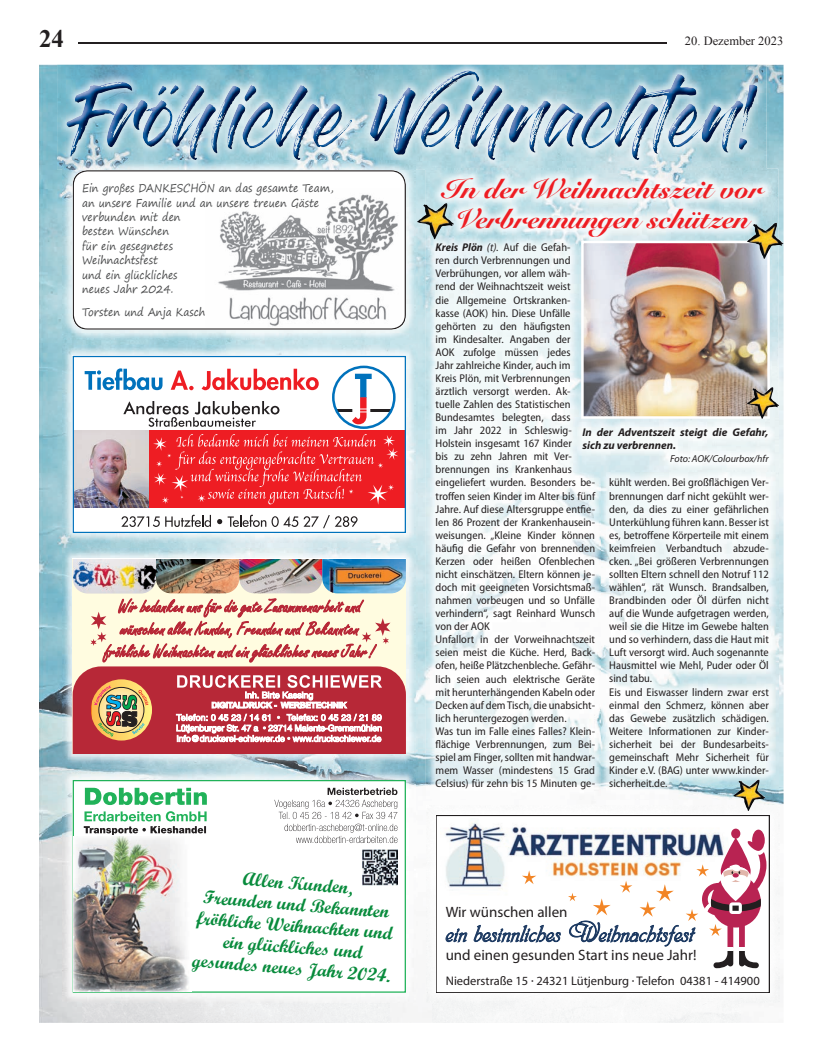
<style>
.page{position:relative;width:819px;height:1053px;background:#fff}
.page>*{position:absolute;margin:0;border:0;box-sizing:border-box;transform-origin:0 0}
.t1{font:900 27.5px/30px "Snell Roundhand";color:#ee1d23;text-align:center}
.t2{font:26.25px "Phyllis Ini D";color:#1d3a62}
.t3{font:700 25px "Times New Roman";color:#231f20}
.t4{font:18.75px/21.2px "Wrexham Script";color:#088b3c;text-align:center}
.t5{font:15px "Myriad Pro";color:#231f20}
.t6{font:12.5px "Myriad Pro";color:#231f20}
.t7{font:12.5px "Times New Roman";color:#231f20}
.t8{font:semi-condensed 11.25px/13px "Myriad Pro";color:#231f20}
.t9{font:11.25px/14.4px "Segoe Print";color:#4b4c4d;scale:.9 1}
.t10{font:italic 700 11.25px/13px "Myriad Pro";color:#231f20}
.t11{font:italic 10px "Myriad Pro";color:#231f20}
.s1{font-weight:700;font-style:italic}
.s2{font-style:italic}
</style>
<div class="page">
<img style="left:39px;top:65px;width:43px;height:957px">
<img style="left:740px;top:65px;width:43px;height:957px">
<img style="left:389px;top:169px;width:43px;height:853px">
<img style="left:82px;top:542px;width:307px;height:7px">
<img style="left:82px;top:763px;width:307px;height:7px">
<img style="left:57px;top:64px;width:709px;height:105px">
<img style="left:66px;top:71px;width:691px;height:89px">
<hr style="left:78px;top:43px;width:588px;height:1px;background:#231f20">
<img style="left:63px;top:549px;width:352px;height:214px">
<div style="left:73px;top:559px;width:333px;height:195px;background:#fffce0"></div>
<img style="left:73px;top:559px;width:333px;height:34px">
<svg style="left:73px;top:598px;width:333px;height:156px"></svg>
<img style="left:63px;top:770px;width:352px;height:232px">
<div style="left:73px;top:780px;width:333px;height:212px;background:#fff"></div>
<div style="left:73px;top:780px;width:333px;height:212px;border:1px solid #21b259"></div>
<svg style="left:274px;top:787px;width:123px;height:56px"></svg>
<svg style="left:84px;top:787px;width:123px;height:47px"></svg>
<img style="left:362px;top:849px;width:36px;height:36px">
<img style="left:74px;top:836px;width:118px;height:155px">
<svg style="left:405px;top:991px;width:6px;height:6px"></svg>
<img style="left:426px;top:805px;width:353px;height:197px">
<div style="left:436px;top:815px;width:333px;height:177px;background:#fff"></div>
<svg style="left:446px;top:928px;width:21px;height:14px"></svg>
<svg style="left:474px;top:925px;width:86px;height:17px"></svg>
<img style="left:445px;top:822px;width:123px;height:67px">
<svg style="left:522px;top:870px;width:14px;height:14px"></svg>
<svg style="left:568px;top:828px;width:198px;height:140px"></svg>
<div style="left:436px;top:815px;width:333px;height:177px;border:1px solid #231f20"></div>
<img style="left:63px;top:160px;width:352px;height:179px">
<div style="left:73px;top:170px;width:333px;height:160px;background:#fff;border-radius:14px"></div>
<img style="left:218px;top:194px;width:183px;height:133px">
<div style="left:73px;top:170px;width:333px;height:160px;border:1px solid #231f20;border-radius:14px"></div>
<img style="left:63px;top:346px;width:352px;height:196px">
<div style="left:73px;top:356px;width:332px;height:176px;background:#fff"></div>
<img style="left:75px;top:430px;width:74px;height:78px">
<div style="left:149px;top:430px;width:256px;height:78px;background:#ee1d23"></div>
<div style="left:73px;top:356px;width:333px;height:177px;border:1px solid #0072bc"></div>
<hr style="left:336px;top:409px;width:54px;height:3px;background:#231f20">
<div style="left:332px;top:365px;width:63px;height:64px;border:3px solid #0072bc;border-radius:50%"></div>
<svg style="left:352px;top:373px;width:19px;height:51px"></svg>
<div style="left:352px;top:408px;width:18px;height:4px;border:1px solid #fff"></div>
<svg style="left:123px;top:401px;width:156px;height:26px"></svg>
<svg style="left:85px;top:368px;width:77px;height:22px"></svg>
<svg style="left:171px;top:370px;width:22px;height:20px"></svg>
<svg style="left:201px;top:368px;width:118px;height:22px"></svg>
<svg style="left:121px;top:514px;width:90px;height:13px"></svg>
<svg style="left:217px;top:514px;width:140px;height:14px"></svg>
<svg style="left:153px;top:434px;width:245px;height:70px"></svg>
<img style="left:426px;top:169px;width:352px;height:251px">
<img style="left:426px;top:420px;width:176px;height:379px">
<img style="left:602px;top:471px;width:176px;height:328px">
<img style="left:426px;top:169px;width:340px;height:1px">
<img style="left:573px;top:417px;width:206px;height:54px">
<img style="left:581px;top:241px;width:188px;height:177px">
<img style="left:746px;top:223px;width:37px;height:36px">
<img style="left:417px;top:203px;width:36px;height:36px">
<img style="left:733px;top:779px;width:32px;height:31px">
<img style="left:746px;top:387px;width:32px;height:32px">
<p class="t3" style="left:39px;top:21px;width:26px">24</p>
<p class="t7" style="left:685px;top:32px;width:100px">20. Dezember 2023</p>
<p class="t9" style="left:82px;top:181px;width:281px">Ein großes DANKESCHÖN an das gesamte Team, an unsere Familie und an unsere treuen Gäste verbunden mit den<br>besten Wünschen<br>für ein gesegnetes<br>Weihnachtsfest<br>und ein glückliches<br>neues Jahr 2024.</p>
<p class="t9" style="left:82px;top:305px;width:138px">Torsten und Anja Kasch</p>
<p class="t4" style="left:201px;top:863px;width:200px;rotate:5deg">Allen Kunden,<br>Freunden und Bekannten fröhliche Weihnachten und ein glückliches und gesundes neues Jahr 2024.</p>
<p class="t1" style="left:442px;top:174px;width:322px">In der Weihnachtszeit vor<br>Verbrennungen schützen</p>
<p class="t8" style="left:435px;top:241px;width:161px"><span class="s1">Kreis Plön</span> <span class="s2">(t).</span> Auf die Gefah-<br>ren durch Verbrennungen und<br>Verbrühungen, vor allem wäh-<br>rend der Weihnachtszeit weist<br>die Allgemeine Ortskranken&shy;kasse (AOK) hin. Diese Unfälle gehörten zu den häufigsten<br>im Kindesalter. Angaben der<br>AOK zufolge müssen jedes<br>Jahr zahlreiche Kinder, auch im<br>Kreis Plön, mit Verbrennungen ärztlich versorgt werden. Ak&shy;tuelle Zahlen des Statistischen<br>Bundesamtes belegten, dass<br>im Jahr 2022 in Schleswig-<br>Holstein insgesamt 167 Kinder<br>bis zu zehn Jahren mit Ver&shy;brennungen ins Krankenhaus eingeliefert wurden. Besonders be&shy;troffen seien Kinder im Alter bis fünf<br>Jahre. Auf diese Altersgruppe entfie&shy;len 86 Prozent der Krankenhausein&shy;weisungen. „Kleine Kinder können häufig die Gefahr von brennenden<br>Kerzen oder heißen Ofenblechen nicht einschätzen. Eltern können je&shy;doch mit geeigneten Vorsichtsmaß&shy;nahmen vorbeugen und so Unfälle verhindern“, sagt Reinhard Wunsch von der AOK<br>Unfallort in der Vorweihnachtszeit seien meist die Küche. Herd, Back&shy;ofen, heiße Plätzchenbleche. Gefähr&shy;lich seien auch elektrische Geräte mit herunterhängenden Kabeln oder<br>Decken auf dem Tisch, die unabsicht&shy;lich heruntergezogen werden.<br>Was tun im Falle eines Falles? Klein&shy;flächige Verbrennungen, zum Bei&shy;spiel am Finger, sollten mit handwar&shy;mem Wasser (mindestens 15 Grad<br>Celsius) für zehn bis 15 Minuten ge-</p>
<p class="t10" style="left:582px;top:425px;width:188px">In der Adventszeit steigt die Gefahr, sich zu verbrennen.</p>
<p class="t11" style="left:670px;top:453px;width:100px">Foto: AOK/Colourbox/hfr</p>
<p class="t8" style="left:609px;top:476px;width:161px">kühlt werden. Bei großflächigen Ver&shy;brennungen darf nicht gekühlt wer&shy;den, da dies zu einer gefährlichen Unterkühlung führen kann. Besser ist es, betroffene Körperteile mit einem keimfreien Verbandtuch abzude&shy;cken. „Bei größeren Verbrennungen sollten Eltern schnell den Notruf 112 wählen“, rät Wunsch. Brandsalben, Brandbinden oder Öl dürfen nicht auf die Wunde aufgetragen werden, weil sie die Hitze im Gewebe halten und so verhindern, dass die Haut mit Luft versorgt wird. Auch sogenannte Hausmittel wie Mehl, Puder oder Öl sind tabu.<br>Eis und Eiswasser lindern zwar erst einmal den Schmerz, können aber das Gewebe zusätzlich schädigen.<br>Weitere Informationen zur Kinder&shy;sicherheit bei der Bundesarbeits&shy;gemeinschaft Mehr Sicherheit für Kinder e.V. (BAG) unter www.kinder&shy;sicherheit.de.</p>
<p class="t5" style="left:445px;top:903px;width:123px">Wir wünschen allen</p>
<p class="t2" style="left:445px;top:917px;width:249px">ein besinnliches Weihnachtsfest</p>
<p class="t5" style="left:445px;top:946px;width:252px">und einen gesunden Start ins neue Jahr!</p>
<p class="t6" style="left:445px;top:974px;width:315px">Niederstraße 15 · 24321 Lütjenburg · Telefon 04381 - 414900</p>
</div>
